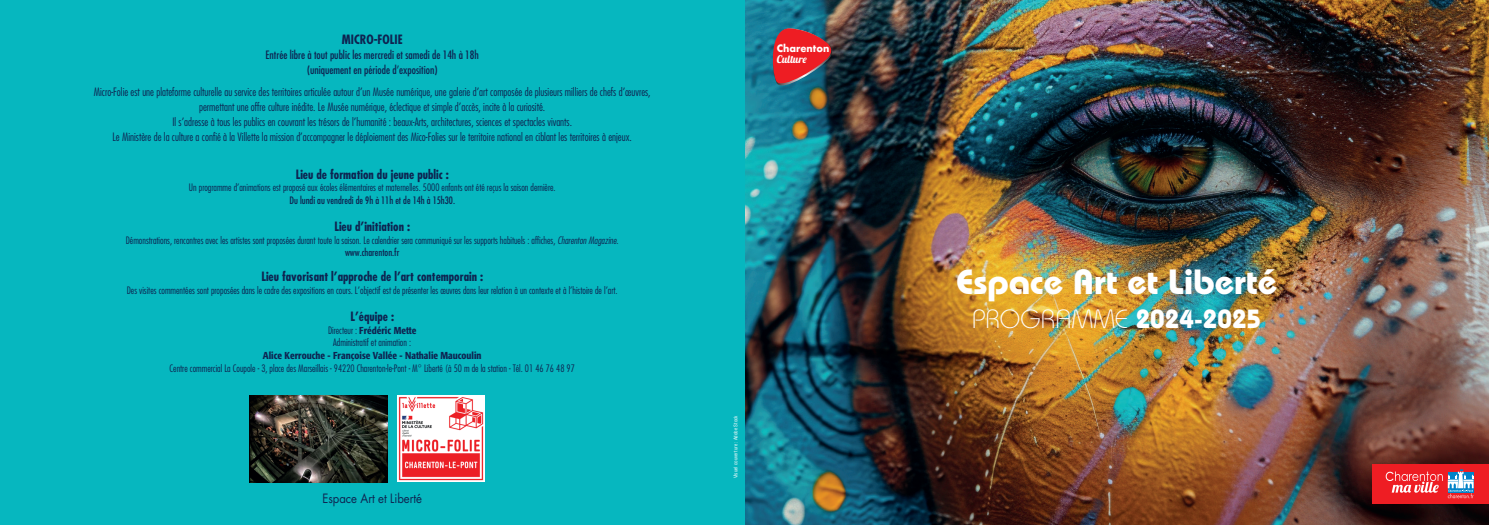
<style>
.page{position:relative;width:1489px;height:525px;background:#fff}
.page>*{position:absolute;margin:0;border:0;box-sizing:border-box;transform-origin:0 0}
.t1{font:700 35px "Bauhaus";color:#fff}
.t2{font:300 26.25px "Bauhaus";color:#fff}
.t3{font:700 condensed 12.5px "Futura";color:#0e2350}
.t4{font:12.5px "Futura";color:#0e2350;scale:.9 1}
.t5{font:300 condensed 11.25px "Futura";color:#0e2350}
.t6{font:condensed 11.25px/15px "Futura";color:#0e2350;text-align:center}
.t7{font:10.75px "Lobster 1.4";color:#fff}
.t8{font:300 condensed 10px "Futura";color:#0e2350}
.t9{font:500 condensed 10px/12.5px "Formata";color:#0e2350;text-align:center}
.t10{font:condensed 10px "Futura";color:#0e2350}
.t11{font:700 10px "Futura";color:#fff;scale:.95 1}
.t12{font:condensed 5px "Helvetica";color:#fff}
.s1{font-style:italic}
.s2{font-family:"Futura";font-weight:300}
.s3{font-weight:700}
</style>
<div class="page">
<img style="left:744px;top:0;width:744px;height:524px">
<div style="left:0;top:0;width:744px;height:524px;background:#06b7bf"></div>
<div style="left:1371px;top:464px;width:117px;height:39px;background:#ee1d23"></div>
<svg style="left:1385px;top:469px;width:88px;height:29px"></svg>
<img style="left:769px;top:27px;width:68px;height:67px">
<img style="left:250px;top:395px;width:137px;height:86px">
<img style="left:398px;top:395px;width:86px;height:86px">
<p class="t3" style="left:342px;top:32px;width:62px">MICRO-FOLIE</p>
<p class="t6" style="left:265px;top:47px;width:215px">Entrée libre à tout public les mercredi et samedi de 14h à 18h (uniquement en période d’exposition)</p>
<p class="t5" style="left:94px;top:84px;width:558px">Micro-Folie est une plateforme culturelle au service des territoires articulée autour d’un Musée numérique, une galerie d’art composée de plusieurs milliers de chefs d’œuvres,</p>
<p class="t5" style="left:199px;top:99px;width:347px">permettant une offre culture inédite. Le Musée numérique, éclectique et simple d’accès, incite à la curiosité.</p>
<p class="t5" style="left:172px;top:114px;width:401px">Il s’adresse à tous les publics en couvrant les trésors de l’humanité : beaux-Arts, architectures, sciences et spectacles vivants.</p>
<p class="t5" style="left:113px;top:129px;width:520px">Le Ministère de la culture a confié à la Villette la mission d’accompagner le déploiement des Mico-Folies sur le territoire national en ciblant les territoires à enjeux.</p>
<p class="t3" style="left:296px;top:166px;width:155px">Lieu de formation du jeune public :</p>
<p class="t8" style="left:189px;top:181px;width:368px">Un programme d’animations est proposé aux écoles élémentaires et maternelles. 5000 enfants ont été reçus la saison dernière.</p>
<p class="t10" style="left:289px;top:194px;width:167px">Du lundi au vendredi de 9h à 11h et de 14h à 15h30.</p>
<p class="t3" style="left:334px;top:218px;width:77px">Lieu d’initiation :</p>
<p class="t8" style="left:126px;top:234px;width:494px">Démonstrations, rencontres avec les artistes sont proposées durant toute la saison. Le calendrier sera communiqué sur les supports habituels : affiches, <span class="s1">Charenton Magazine</span>.</p>
<p class="t10" style="left:345px;top:246px;width:56px">www.charenton.fr</p>
<p class="t3" style="left:261px;top:268px;width:223px">Lieu favorisant l’approche de l’art contemporain :</p>
<p class="t8" style="left:127px;top:284px;width:492px">Des visites commentées sont proposées dans le cadre des expositions en cours. L’objectif est de présenter les œuvres dans leur relation à un contexte et à l’histoire de l’art.</p>
<p class="t3" style="left:350px;top:308px;width:45px">L’équipe :</p>
<p class="t9" style="left:328px;top:324px;width:90px"><span class="s2">Directeur :</span> Frédéric Mette</p>
<p class="t9" style="left:263px;top:336px;width:220px"><span class="s2">Administratif et animation :<br></span>Alice Kerrouche - Françoise Vallée - Nathalie Maucoulin</p>
<p class="t8" style="left:169px;top:361px;width:407px">Centre commercial La Coupole - 3, place des Marseillais - 94220 Charenton-le-Pont - M° Liberté (à 50 m de la station - Tél. 01 46 76 48 97</p>
<p class="t4" style="left:322px;top:489px;width:112px">Espace Art et Liberté</p>
<p class="t11" style="left:776px;top:41px;width:57px">Charenton</p>
<p class="t7" style="left:776px;top:52px;width:31px">Culture</p>
<p class="t12" style="left:732px;top:478px;width:64px;rotate:-90deg">Visuel couverture : Adobe Stock</p>
<p class="t1" style="left:956px;top:260px;width:322px">Espace Art et Liberté</p>
<p class="t2" style="left:972px;top:303px;width:290px">PROGRAMME <span class="s3">2024-2025</span></p>
</div>
